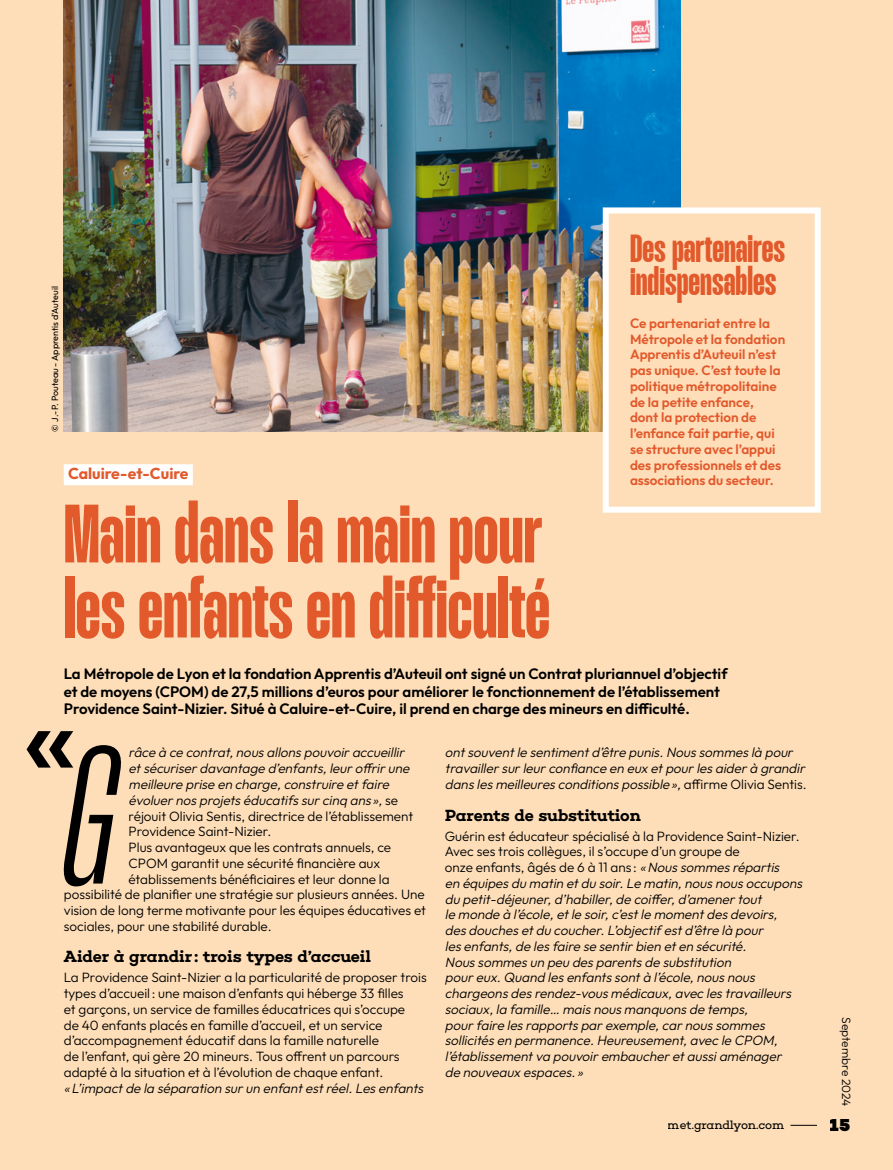
<style>
.page{position:relative;width:893px;height:1170px;background:#fff}
.page>*{position:absolute;margin:0;border:0;box-sizing:border-box;transform-origin:0 0}
.meT_COURANT-LETTRINE-9{font:900 193.5px "Mango Grotesque";color:#000}
.t1{font:500 113.1px "Outfit";color:#000}
.meT_PDCV_titre-mango-ppl_H3{font:700 82.5px/75px "Mango Grotesque";color:#e2592c}
.Titre_encadré{font:700 39px/33px "Mango Grotesque";color:#e2592c}
.t2{font:900 18px "Choplin";color:#000}
.t3{font:600 16.5px "Choplin";letter-spacing:-.01em;color:#000}
.meT_PDCV_surtitre-localite{font:700 15.75px "Outfit";color:#e2592c}
.meT_CHAPEAU{font:600 15px/17.2px "Outfit";color:#000}
.meT_COURANT{font:italic 300 13.5px/15.8px "Outfit";color:#000}
.meT_COURANT-2{font:300 13.5px/15.8px "Outfit";color:#000}
.meT_COURANT-LETTRINE-9-2{font:italic 300 13.5px/15.8px "Outfit";color:#000}
.Texte-Courant-outfit{font:600 13.5px/15.8px "Outfit";color:#e2592c}
.t4{font:12px "Choplin";letter-spacing:-.02em;color:#000}
.t5{font:300 12px "Outfit";color:#000}
.t6{font:9px "Outfit";color:#000}
.s1{font-style:normal}
</style>
<div class="page">
<div style="left:0;top:0;width:893px;height:1169px;background:#fedeb8"></div>
<img style="left:64px;top:0;width:616px;height:432px">
<div style="left:64px;top:464px;width:129px;height:21px;background:#fff"></div>
<div style="left:606px;top:210px;width:212px;height:299px;background:#fedeb8"></div>
<div style="left:603px;top:207px;width:218px;height:305px;border:6px solid #fff"></div>
<svg style="left:790px;top:1124px;width:27px;height:1px"></svg>
<h5 class="Titre_encadré" style="left:630px;top:234px;width:157px">Des partenaires indispensables</h5>
<p class="Texte-Courant-outfit" style="left:630px;top:316px;width:157px">Ce partenariat entre la<br>Métropole et la fondation<br>Apprentis d’Auteuil n’est pas unique. C’est toute la politique métropolitaine de la petite enfance, dont la protection de l’enfance fait partie, qui se structure avec l’appui des professionnels et des associations du secteur.</p>
<p class="t6" style="left:49px;top:432px;width:147px;rotate:-90deg">© J.-P. Pouteau - Apprentis d'Auteuil</p>
<h2 class="meT_PDCV_surtitre-localite" style="left:68px;top:463px;width:122px">Caluire-et-Cuire</h2>
<h3 class="meT_PDCV_titre-mango-ppl_H3" style="left:64px;top:500px;width:488px">Main dans la main pour les enfants en difficulté</h3>
<p class="meT_CHAPEAU" style="left:64px;top:666px;width:665px">La Métropole de Lyon et la fondation Apprentis d’Auteuil ont signé un Contrat pluriannuel d’objectif et de moyens (CPOM) de 27,5 millions d’euros pour améliorer le fonctionnement de l’établissement<br>Providence Saint-Nizier. Situé à Caluire-et-Cuire, il prend en charge des mineurs en difficulté.</p>
<p class="meT_COURANT-LETTRINE-9" style="left:55px;top:706px;width:55px">G</p>
<p class="meT_COURANT-LETTRINE-9-2" style="left:129px;top:745px;width:286px">râce à ce contrat,nousallonspouvoiraccueillir etsécuriserdavantage d’enfants,leuroffrirune meilleure prise en charge,construire etfaire évoluernosprojetséducatifssurcinq ans »,<span class="s1">s e réjouit Olivia Sentis, directrice de l’établissement Providence Saint-Nizier.</span></p>
<h2 class="t1" style="left:23px;top:663px;width:55px">«</h2>
<p class="meT_COURANT" style="left:445px;top:745px;width:365px">ontsouventle sentimentd’être punis.Noussommeslà pour travaillersurleurconfiance en eux etpourlesaiderà grandir danslesmeilleuresconditionspossible»,<span class="s1">a ffi r m e O l i v i a S e n t i s .</span></p>
<h4 class="t3" style="left:445px;top:805px;width:198px">Parents de substitution</h4>
<p class="meT_COURANT" style="left:445px;top:828px;width:362px"><span class="s1">Guérin est éducateur spécialisé à la Providence Saint‑Nizier.<br>Avec ses trois collègues, il s’occupe d’un groupe de<br>onze enfants, âgés de 6 à 11 ans :</span> «Noussommesrépartis<br>en équipesdu matin etdu soir.Le matin,nousnousoccupons du petit-déjeuner,d’habiller,de coiffer,d’amenertout<br>le monde à l’école,etle soir,c’estle momentdesdevoirs, desdouchesetdu coucher.L’objectifestd’être là pour lesenfants,de lesfaire se sentirbien eten sécurité.<br>Noussommesun peu desparentsde substitution poureux.Quand lesenfantssontà l’école,nousnous chargeonsdesrendez‑vousmédicaux,avec lestravailleurs sociaux,la famille… maisnousmanquonsde temps, pourfaire lesrapportsparexemple,carnoussommes sollicitésen permanence.Heureusement,avec le CPOM, l’établissementva pouvoirembaucheretaussiaménager de nouveaux espaces. »</p>
<p class="meT_COURANT-2" style="left:129px;top:839px;width:264px">Plus avantageux que les contrats annuels, ce</p>
<p class="meT_COURANT-2" style="left:129px;top:855px;width:253px">CPOM garantit une sécurité financière aux</p>
<p class="meT_COURANT-2" style="left:129px;top:871px;width:263px">établissements bénéficiaires et leur donne la</p>
<p class="meT_COURANT-2" style="left:64px;top:886px;width:363px">possibilité de planifier une stratégie sur plusieurs années. Une</p>
<p class="meT_COURANT-2" style="left:64px;top:902px;width:364px">vision de long terme motivante pour les équipes éducatives et</p>
<p class="meT_COURANT-2" style="left:64px;top:918px;width:209px">sociales, pour une stabilité durable.</p>
<h4 class="t3" style="left:64px;top:946px;width:309px">Aider à grandir : trois types d’accueil</h4>
<p class="meT_COURANT-2" style="left:64px;top:969px;width:365px">La Providence Saint-Nizier a la particularité de proposer trois types d’accueil: une maison d’enfants qui héberge 33 filles<br>et garçons, un service de familles éducatrices qui s’occupe<br>de 40 enfants placés en famille d’accueil, et un service d’accompagnement éducatif dans la famille naturelle<br>de l’enfant, qui gère 20 mineurs. Tous offrent un parcours adapté à la situation et à l’évolution de chaque enfant.</p>
<p class="meT_COURANT" style="left:64px;top:1080px;width:364px">«L’impactde la séparation surun enfantestréel.Lesenfants</p>
<p class="t4" style="left:668px;top:1118px;width:118px">met.grandlyon.com</p>
<p class="t5" style="left:854px;top:1017px;width:91px;rotate:90deg">Septembre 2024</p>
<h3 class="t2" style="left:830px;top:1114px;width:22px">15</h3>
</div>
